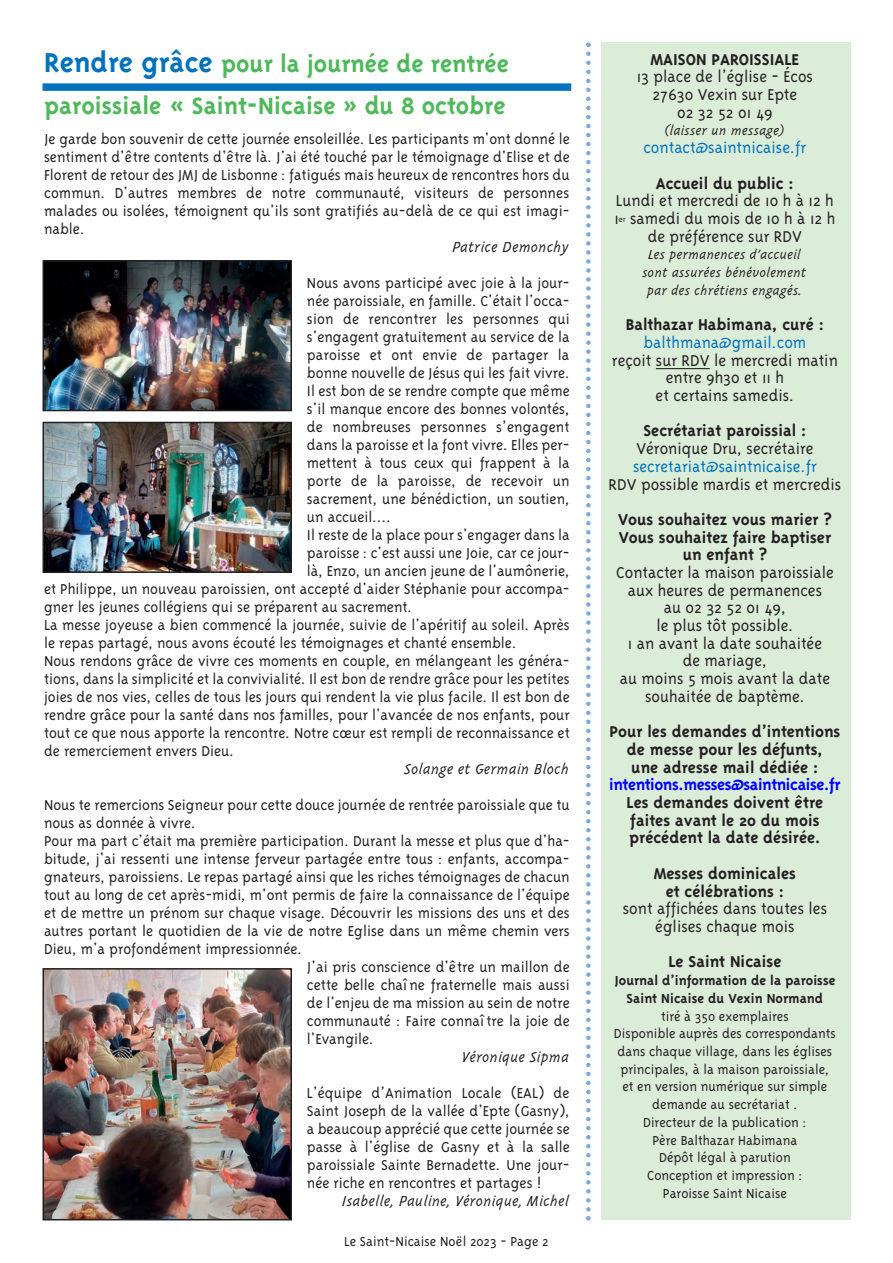
<style>
.page{position:relative;width:893px;height:1263px;background:#fff}
.page>*{position:absolute;margin:0;border:0;box-sizing:border-box;transform-origin:0 0}
.t1{font:700 27px/42px "Triplex";color:#4fb85b}
.t2{font:300 18px/17.7px "Triplex";color:#231f20;text-align:center}
.t3{font:700 18px/17.7px "Triplex";color:#231f20;text-align:center}
.t4{font:300 18px "Triplex";color:#0072bc}
.t5{font:700 18px "Triplex";letter-spacing:-.025em;color:#00f}
.t6{font:300 16.5px/18px "Triplex";color:#231f20;text-align:justify}
.t7{font:italic 300 16.5px "Triplex";color:#231f20}
.t8{font:300 15px/17.7px "Triplex";color:#231f20;text-align:center}
.t9{font:italic 300 15px/17.7px "Triplex";color:#231f20;text-align:center}
.t10{font:700 15px/17.7px "Triplex";color:#231f20;text-align:center}
.s1{font-size:31.5px;color:#0072bc}
.s2{font-size:9px}
</style>
<div class="page">
<svg style="left:586px;top:43px;width:5px;height:1177px"></svg>
<div style="left:43px;top:83px;width:528px;height:8px;background:#0072bc"></div>
<img style="left:46px;top:971px;width:243px;height:246px">
<div style="left:43px;top:968px;width:249px;height:252px;border:2px solid #231f20"></div>
<img style="left:46px;top:263px;width:243px;height:145px">
<div style="left:43px;top:260px;width:249px;height:151px;border:2px solid #231f20"></div>
<div style="left:601px;top:43px;width:249px;height:1177px;background:#dbedd9"></div>
<hr style="left:656px;top:368px;width:54px;height:1px;background:#231f20">
<img style="left:46px;top:425px;width:243px;height:145px">
<div style="left:43px;top:422px;width:249px;height:151px;border:2px solid #231f20"></div>
<h1 class="t1" style="left:44px;top:46px;width:466px"><span class="s1">Rendre grâce</span> pour la journée de rentrée paroissiale « Saint-Nicaise » du 8 octobre</h1>
<p class="t6" style="left:44px;top:132px;width:527px">Je garde bon souvenir de cette journée ensoleillée. Les participants m'ont donné le sentiment d'être contents d'être là. J'ai été touché par le témoignage d'Elise et de Florent de retour des JMJ de Lisbonne : fatigués mais heureux de rencontres hors du commun. D'autres membres de notre communauté, visiteurs de personnes malades ou isolées, témoignent qu'ils sont gratifiés au-delà de ce qui est imagi&shy;nable.</p>
<p class="t7" style="left:453px;top:242px;width:119px">Patrice Demonchy</p>
<p class="t6" style="left:307px;top:276px;width:264px">Nous avons participé avec joie à la jour-</p>
<p class="t6" style="left:307px;top:294px;width:264px">née paroissiale, en famille. C'était l'occa-</p>
<p class="t6" style="left:307px;top:312px;width:264px">sion de rencontrer les personnes qui</p>
<p class="t6" style="left:307px;top:330px;width:264px">s'engagent gratuitement au service de la</p>
<p class="t6" style="left:307px;top:348px;width:264px">paroisse et ont envie de partager la</p>
<p class="t6" style="left:307px;top:366px;width:264px">bonne nouvelle de Jésus qui les fait vivre.</p>
<p class="t6" style="left:307px;top:384px;width:264px">Il est bon de se rendre compte que même</p>
<p class="t6" style="left:307px;top:402px;width:264px">s'il manque encore des bonnes volontés,</p>
<p class="t6" style="left:307px;top:420px;width:264px">de nombreuses personnes s’engagent</p>
<p class="t6" style="left:307px;top:438px;width:264px">dans la paroisse et la font vivre. Elles per-</p>
<p class="t6" style="left:307px;top:456px;width:264px">mettent à tous ceux qui frappent à la</p>
<p class="t6" style="left:307px;top:474px;width:264px">porte de la paroisse, de recevoir un</p>
<p class="t6" style="left:307px;top:492px;width:264px">sacrement, une bénédiction, un soutien,</p>
<p class="t6" style="left:307px;top:510px;width:86px">un accueil....</p>
<p class="t6" style="left:307px;top:528px;width:264px">Il reste de la place pour s'engager dans la</p>
<p class="t6" style="left:307px;top:546px;width:264px">paroisse : c'est aussi une Joie, car ce jour-</p>
<p class="t6" style="left:307px;top:564px;width:264px">là, Enzo, un ancien jeune de l'aumônerie,</p>
<p class="t6" style="left:44px;top:582px;width:527px">et Philippe, un nouveau paroissien, ont accepté d'aider Stéphanie pour accompa-</p>
<p class="t6" style="left:44px;top:600px;width:370px">gner les jeunes collégiens qui se préparent au sacrement.</p>
<p class="t6" style="left:44px;top:618px;width:527px">La messe joyeuse a bien commencé la journée, suivie de l'apéritif au soleil. Après</p>
<p class="t6" style="left:44px;top:636px;width:474px">le repas partagé, nous avons écouté les témoignages et chanté ensemble.</p>
<p class="t6" style="left:44px;top:654px;width:527px">Nous rendons grâce de vivre ces moments en couple, en mélangeant les généra-</p>
<p class="t6" style="left:44px;top:672px;width:527px">tions, dans la simplicité et la convivialité. Il est bon de rendre grâce pour les petites</p>
<p class="t6" style="left:44px;top:690px;width:527px">joies de nos vies, celles de tous les jours qui rendent la vie plus facile. Il est bon de</p>
<p class="t6" style="left:44px;top:708px;width:527px">rendre grâce pour la santé dans nos familles, pour l'avancée de nos enfants, pour</p>
<p class="t6" style="left:44px;top:726px;width:527px">tout ce que nous apporte la rencontre. Notre cœur est rempli de reconnaissance et</p>
<p class="t6" style="left:44px;top:744px;width:192px">de remerciement envers Dieu.</p>
<p class="t7" style="left:405px;top:764px;width:166px">Solange et Germain Bloch</p>
<p class="t6" style="left:44px;top:798px;width:527px">Nous te remercions Seigneur pour cette douce journée de rentrée paroissiale que tu</p>
<p class="t6" style="left:44px;top:816px;width:153px">nous as donnée à vivre.</p>
<p class="t6" style="left:44px;top:834px;width:527px">Pour ma part c'était ma première participation. Durant la messe et plus que d'ha-</p>
<p class="t6" style="left:44px;top:852px;width:527px">bitude, j'ai ressenti une intense ferveur partagée entre tous : enfants, accompa-</p>
<p class="t6" style="left:44px;top:870px;width:527px">gnateurs, paroissiens. Le repas partagé ainsi que les riches témoignages de chacun</p>
<p class="t6" style="left:44px;top:888px;width:527px">tout au long de cet après-midi, m'ont permis de faire la connaissance de l'équipe</p>
<p class="t6" style="left:44px;top:906px;width:527px">et de mettre un prénom sur chaque visage. Découvrir les missions des uns et des</p>
<p class="t6" style="left:44px;top:924px;width:527px">autres portant le quotidien de la vie de notre Eglise dans un même chemin vers</p>
<p class="t6" style="left:44px;top:942px;width:260px">Dieu, m'a profondément impressionnée.</p>
<p class="t6" style="left:307px;top:960px;width:264px">J'ai pris conscience d'être un maillon de</p>
<p class="t6" style="left:307px;top:978px;width:264px">cette belle chaî ne fraternelle mais aussi</p>
<p class="t6" style="left:307px;top:996px;width:264px">de l'enjeu de ma mission au sein de notre</p>
<p class="t6" style="left:307px;top:1014px;width:264px">communauté : Faire connaî tre la joie de</p>
<p class="t6" style="left:307px;top:1032px;width:68px">l'Evangile.</p>
<p class="t7" style="left:462px;top:1052px;width:109px">Véronique Sipma</p>
<p class="t6" style="left:307px;top:1086px;width:264px">L'équipe d’Animation Locale (EAL) de Saint Joseph de la vallée d'Epte (Gasny), a beaucoup apprécié que cette journée se passe à l'église de Gasny et à la salle paroissiale Sainte Bernadette. Une jour&shy;née riche en rencontres et partages !</p>
<p class="t7" style="left:342px;top:1196px;width:229px">Isabelle, Pauline, Véronique, Michel</p>
<p class="t8" style="left:344px;top:1235px;width:206px">Le Saint-Nicaise Noël 2023 - Page 2</p>
<p class="t3" style="left:651px;top:52px;width:150px">MAISON PAROISSIALE</p>
<p class="t2" style="left:637px;top:70px;width:178px">13 place de l’église - Écos<br>27630 Vexin sur Epte<br>02 32 52 01 49</p>
<p class="t9" style="left:665px;top:124px;width:121px">(laisser un message)</p>
<p class="t4" style="left:643px;top:142px;width:164px">contact@saintnicaise.fr</p>
<p class="t3" style="left:656px;top:176px;width:140px">Accueil du public :</p>
<p class="t2" style="left:614px;top:194px;width:222px">Lundi et mercredi de 10 h à 12 h<br>1<span class="s2">er</span> samedi du mois de 10 h à 12 h de préférence sur RDV</p>
<p class="t9" style="left:643px;top:248px;width:166px">Les permanences d’accueil sont assurées bénévolement par des chrétiens engagés.</p>
<p class="t3" style="left:626px;top:318px;width:200px">Balthazar Habimana, curé :</p>
<p class="t4" style="left:644px;top:337px;width:164px">balthmana@gmail.com</p>
<p class="t2" style="left:612px;top:353px;width:227px">reçoit sur RDV le mercredi matin entre 9h30 et 11 h<br>et certains samedis.</p>
<p class="t3" style="left:643px;top:424px;width:165px">Secrétariat paroissial :</p>
<p class="t2" style="left:636px;top:442px;width:179px">Véronique Dru, secrétaire</p>
<p class="t4" style="left:633px;top:461px;width:185px">secretariat@saintnicaise.fr</p>
<p class="t2" style="left:609px;top:477px;width:234px">RDV possible mardis et mercredis</p>
<p class="t3" style="left:618px;top:513px;width:215px">Vous souhaitez vous marier ?<br>Vous souhaitez faire baptiser un enfant ?</p>
<p class="t2" style="left:616px;top:566px;width:219px">Contacter la maison paroissiale aux heures de permanences<br>au 02 32 52 01 49,<br>le plus tôt possible.<br>1 an avant la date souhaitée<br>de mariage,<br>au moins 5 mois avant la date souhaitée de baptème.</p>
<p class="t3" style="left:609px;top:725px;width:233px">Pour les demandes d’intentions de messe pour les défunts,<br>une adresse mail dédiée :</p>
<p class="t5" style="left:609px;top:779px;width:233px">intentions.messes@saintnicaise.fr</p>
<p class="t3" style="left:627px;top:796px;width:198px;text-align:left">Les demandes doivent être faites avant le 20 du mois précédent la date désirée.</p>
<p class="t3" style="left:654px;top:866px;width:144px">Messes dominicales et célébrations :</p>
<p class="t2" style="left:623px;top:902px;width:206px">sont affichées dans toutes les églises chaque mois</p>
<p class="t3" style="left:668px;top:955px;width:115px">Le Saint Nicaise</p>
<p class="t10" style="left:614px;top:973px;width:223px">Journal d’information de la paroisse<br>Saint Nicaise du Vexin Normand</p>
<p class="t8" style="left:614px;top:1009px;width:224px">tiré à 350 exemplaires<br>Disponible auprès des correspondants dans chaque village, dans les églises principales, à la maison paroissiale, et en version numérique sur simple demande au secrétariat .<br>Directeur de la publication :<br>Père Balthazar Habimana<br>Dépôt légal à parution<br>Conception et impression :<br>Paroisse Saint Nicaise</p>
</div>
